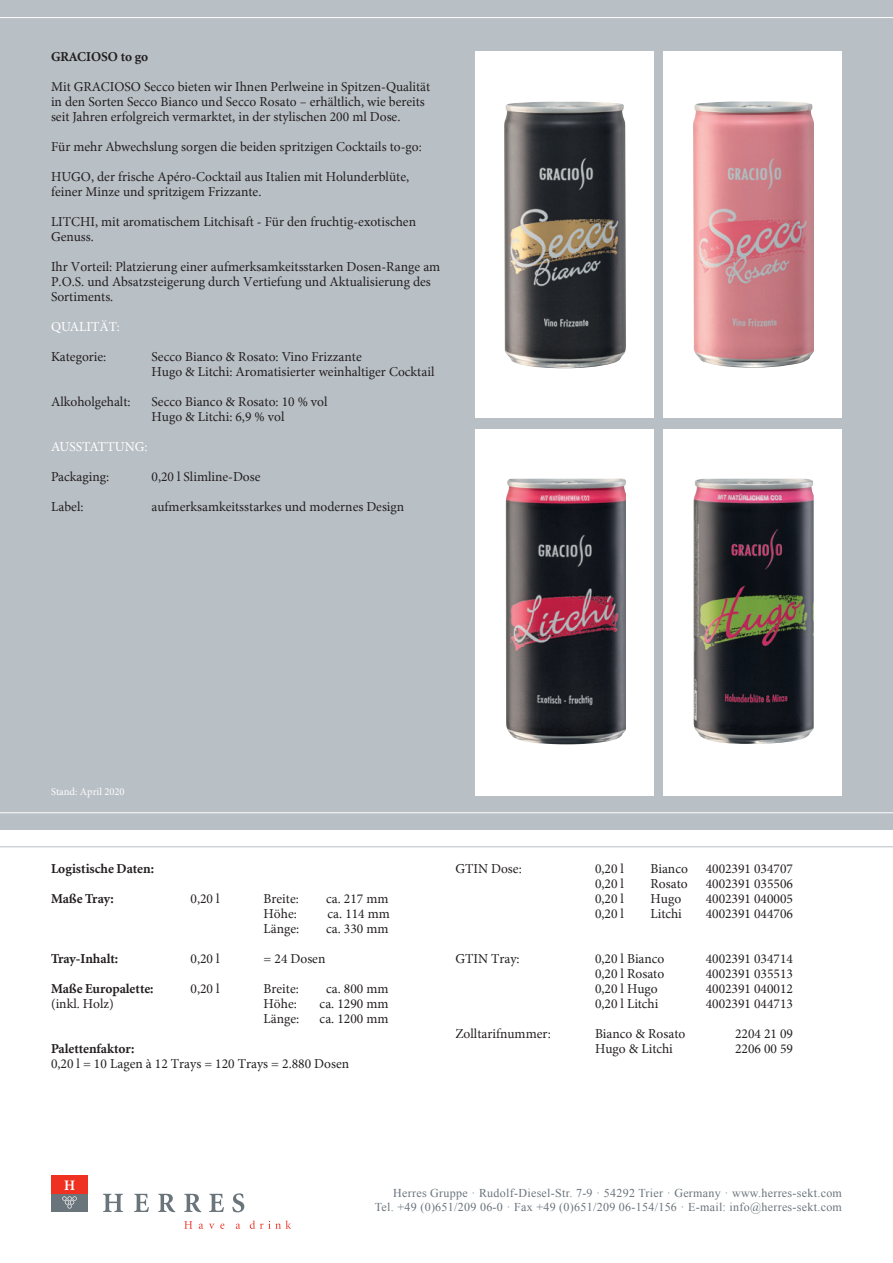
<style>
.page{position:relative;width:893px;height:1263px;background:#fff}
.page>*{position:absolute;margin:0;border:0;box-sizing:border-box;transform-origin:0 0}
.t1{font:13.5px/15px "Minion";color:#231f20}
.t2{font:700 13.5px "Minion";color:#231f20}
.t3{font:13.5px "Minion";color:#fff}
.t4{font:12px/14.4px "Times New Roman";letter-spacing:.025em;color:#6a747b;text-align:right}
.t5{font:10.5px "Minion";color:#fff}
</style>
<div class="page">
<div style="left:0;top:0;width:893px;height:829px;background:#b8bfc5"></div>
<div style="left:476px;top:52px;width:178px;height:366px;background:#fff"></div>
<div style="left:663px;top:52px;width:179px;height:366px;background:#fff"></div>
<div style="left:663px;top:429px;width:179px;height:366px;background:#fff"></div>
<div style="left:476px;top:429px;width:178px;height:366px;background:#fff"></div>
<img style="left:504px;top:101px;width:122px;height:267px">
<img style="left:693px;top:101px;width:121px;height:267px">
<img style="left:506px;top:479px;width:120px;height:265px">
<img style="left:693px;top:479px;width:121px;height:265px">
<hr style="left:0;top:17px;width:893px;height:1px;background:#fff">
<div style="left:51px;top:1194px;width:37px;height:18px;background:#6a747b"></div>
<div style="left:51px;top:1175px;width:37px;height:18px;background:#ef3122"></div>
<svg style="left:62px;top:1196px;width:15px;height:12px"></svg>
<svg style="left:64px;top:1180px;width:11px;height:10px"></svg>
<svg style="left:103px;top:1194px;width:20px;height:18px"></svg>
<svg style="left:134px;top:1194px;width:15px;height:18px"></svg>
<svg style="left:158px;top:1194px;width:17px;height:18px"></svg>
<svg style="left:184px;top:1194px;width:17px;height:18px"></svg>
<svg style="left:209px;top:1194px;width:15px;height:18px"></svg>
<svg style="left:232px;top:1193px;width:12px;height:19px"></svg>
<svg style="left:184px;top:1221px;width:8px;height:8px"></svg>
<svg style="left:199px;top:1223px;width:4px;height:6px"></svg>
<svg style="left:209px;top:1224px;width:5px;height:5px"></svg>
<svg style="left:220px;top:1223px;width:4px;height:6px"></svg>
<svg style="left:236px;top:1223px;width:4px;height:6px"></svg>
<svg style="left:250px;top:1220px;width:41px;height:9px"></svg>
<hr style="left:0;top:846px;width:893px;height:1px;background:#b8bfc5">
<hr style="left:0;top:812px;width:893px;height:1px;background:#fff">
<p class="t2" style="left:51px;top:49px;width:99px">GRACIOSO to go</p>
<p class="t1" style="left:51px;top:79px;width:381px">Mit GRACIOSO Secco bieten wir Ihnen Perlweine in Spitzen-Qualität in den Sorten Secco Bianco und Secco Rosato – erhältlich, wie bereits seit Jahren erfolgreich vermarktet, in der stylischen 200 ml Dose.</p>
<p class="t1" style="left:51px;top:139px;width:372px">Für mehr Abwechslung sorgen die beiden spritzigen Cocktails to-go:</p>
<p class="t1" style="left:51px;top:169px;width:360px">HUGO, der frische Apéro-Cocktail aus Italien mit Holunderblüte, feiner Minze und spritzigem Frizzante.</p>
<p class="t1" style="left:51px;top:214px;width:366px">LITCHI, mit aromatischem Litchisaft - Für den fruchtig-exotischen<br>Genuss.</p>
<p class="t1" style="left:51px;top:259px;width:391px">Ihr Vorteil: Platzierung einer aufmerksamkeitsstarken Dosen-Range am<br>P.O.S. und Absatzsteigerung durch Vertiefung und Aktualisierung des<br>Sortiments.</p>
<p class="t3" style="left:51px;top:318px;width:70px">QUALITÄT:</p>
<p class="t1" style="left:51px;top:349px;width:57px">Kategorie:</p>
<p class="t1" style="left:152px;top:349px;width:284px">Secco Bianco &amp; Rosato: Vino Frizzante<br>Hugo &amp; Litchi: Aromatisierter weinhaltiger Cocktail</p>
<p class="t1" style="left:51px;top:394px;width:81px">Alkoholgehalt:</p>
<p class="t1" style="left:152px;top:394px;width:177px">Secco Bianco &amp; Rosato: 10 % vol<br>Hugo &amp; Litchi: 6,9 % vol</p>
<p class="t3" style="left:51px;top:438px;width:98px">AUSSTATTUNG:</p>
<p class="t1" style="left:51px;top:469px;width:60px">Packaging:</p>
<p class="t1" style="left:152px;top:469px;width:111px">0,20 l Slimline-Dose</p>
<p class="t1" style="left:51px;top:499px;width:34px">Label:</p>
<p class="t1" style="left:152px;top:499px;width:254px">aufmerksamkeitsstarkes und modernes Design</p>
<p class="t5" style="left:51px;top:785px;width:75px">Stand: April 2020</p>
<p class="t2" style="left:51px;top:861px;width:105px">Logistische Daten:</p>
<p class="t2" style="left:51px;top:891px;width:64px">Maße Tray:</p>
<p class="t1" style="left:191px;top:891px;width:30px">0,20 l</p>
<p class="t1" style="left:264px;top:891px;width:37px">Breite:</p>
<p class="t1" style="left:326px;top:891px;width:64px">ca. 217 mm</p>
<p class="t1" style="left:264px;top:906px;width:35px">Höhe:</p>
<p class="t1" style="left:328px;top:906px;width:64px">ca. 114 mm</p>
<p class="t1" style="left:264px;top:921px;width:37px">Länge:</p>
<p class="t1" style="left:326px;top:921px;width:64px">ca. 330 mm</p>
<p class="t2" style="left:51px;top:951px;width:69px">Tray-Inhalt:</p>
<p class="t1" style="left:191px;top:951px;width:30px">0,20 l</p>
<p class="t1" style="left:264px;top:951px;width:63px">= 24 Dosen</p>
<p class="t2" style="left:51px;top:981px;width:104px">Maße Europalette:</p>
<p class="t1" style="left:191px;top:981px;width:30px">0,20 l</p>
<p class="t1" style="left:264px;top:981px;width:37px">Breite:</p>
<p class="t1" style="left:326px;top:981px;width:64px">ca. 800 mm</p>
<p class="t1" style="left:51px;top:996px;width:64px">(inkl. Holz)</p>
<p class="t1" style="left:264px;top:996px;width:35px">Höhe:</p>
<p class="t1" style="left:320px;top:996px;width:70px">ca. 1290 mm</p>
<p class="t1" style="left:264px;top:1011px;width:37px">Länge:</p>
<p class="t1" style="left:320px;top:1011px;width:70px">ca. 1200 mm</p>
<p class="t2" style="left:51px;top:1041px;width:85px">Palettenfaktor:</p>
<p class="t1" style="left:51px;top:1056px;width:300px">0,20 l = 10 Lagen à 12 Trays = 120 Trays = 2.880 Dosen</p>
<p class="t1" style="left:455px;top:861px;width:68px">GTIN Dose:</p>
<p class="t1" style="left:595px;top:861px;width:30px">0,20 l</p>
<p class="t1" style="left:650px;top:861px;width:39px">Bianco</p>
<p class="t1" style="left:706px;top:861px;width:89px">4002391 034707</p>
<p class="t1" style="left:595px;top:876px;width:30px">0,20 l</p>
<p class="t1" style="left:650px;top:876px;width:39px">Rosato</p>
<p class="t1" style="left:706px;top:876px;width:89px">4002391 035506</p>
<p class="t1" style="left:595px;top:891px;width:30px">0,20 l</p>
<p class="t1" style="left:650px;top:891px;width:32px">Hugo</p>
<p class="t1" style="left:706px;top:891px;width:89px">4002391 040005</p>
<p class="t1" style="left:595px;top:906px;width:30px">0,20 l</p>
<p class="t1" style="left:650px;top:906px;width:33px">Litchi</p>
<p class="t1" style="left:706px;top:906px;width:89px">4002391 044706</p>
<p class="t1" style="left:455px;top:951px;width:66px">GTIN Tray:</p>
<p class="t1" style="left:595px;top:951px;width:71px">0,20 l Bianco</p>
<p class="t1" style="left:706px;top:951px;width:89px">4002391 034714</p>
<p class="t1" style="left:595px;top:966px;width:71px">0,20 l Rosato</p>
<p class="t1" style="left:706px;top:966px;width:89px">4002391 035513</p>
<p class="t1" style="left:595px;top:981px;width:64px">0,20 l Hugo</p>
<p class="t1" style="left:706px;top:981px;width:89px">4002391 040012</p>
<p class="t1" style="left:595px;top:996px;width:65px">0,20 l Litchi</p>
<p class="t1" style="left:706px;top:996px;width:89px">4002391 044713</p>
<p class="t1" style="left:455px;top:1026px;width:97px">Zolltarifnummer:</p>
<p class="t1" style="left:595px;top:1026px;width:92px">Bianco &amp; Rosato</p>
<p class="t1" style="left:735px;top:1026px;width:59px">2204 21 09</p>
<p class="t1" style="left:595px;top:1041px;width:79px">Hugo &amp; Litchi</p>
<p class="t1" style="left:735px;top:1041px;width:59px">2206 00 59</p>
<p class="t4" style="left:375px;top:1185px;width:469px">Herres Gruppe · Rudolf-Diesel-Str. 7-9 · 54292 Trier · Germany · www.herres-sekt.com<br>Tel. +49 (0)651/209 06-0 · Fax +49 (0)651/209 06-154/156 · E-mail: info@herres-sekt.com</p>
</div>
